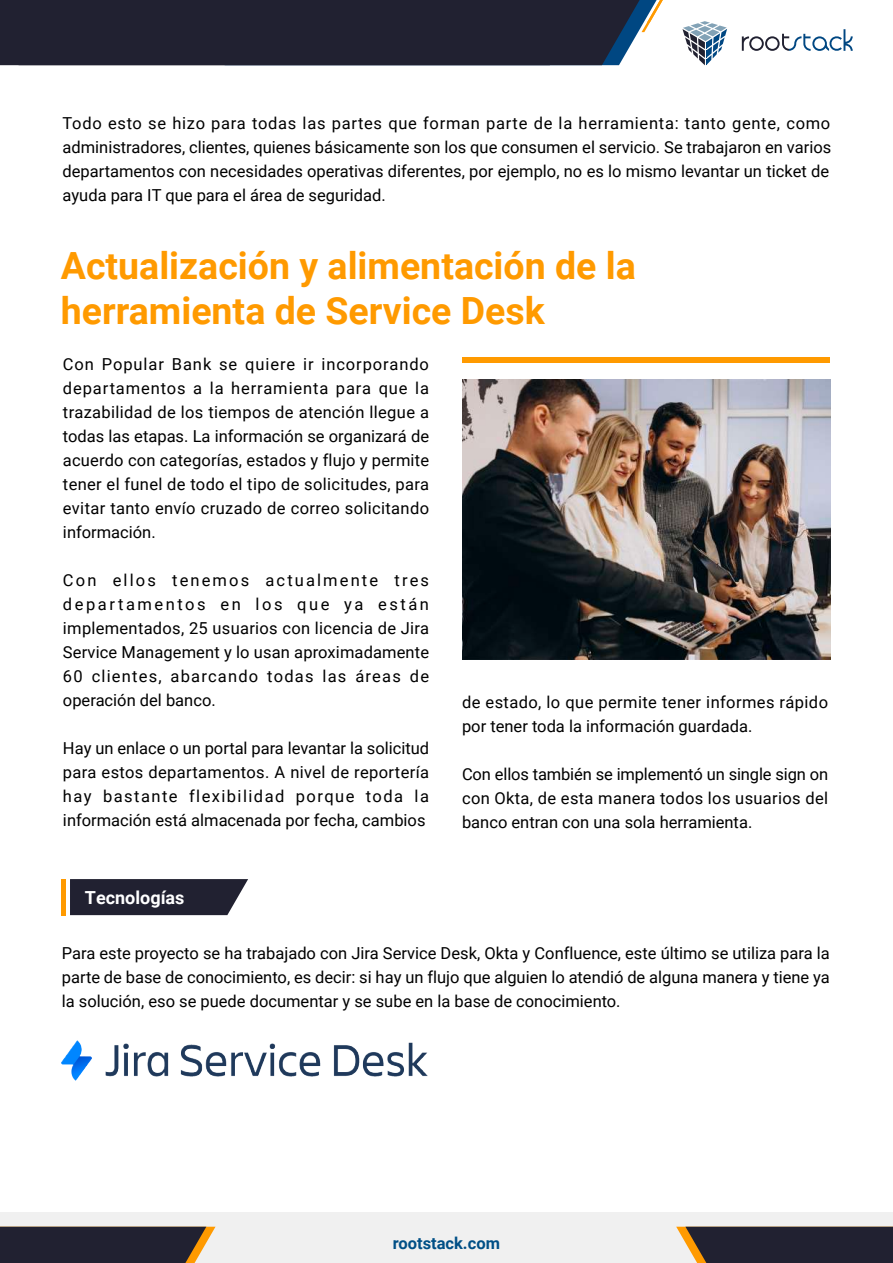
<style>
.page{position:relative;width:893px;height:1263px;background:#fff}
.page>*{position:absolute;margin:0;border:0;box-sizing:border-box;transform-origin:0 0}
.t1{font:700 37.5px/45px "Roboto";color:#ff9a00}
.t2{font:700 18px "Roboto";color:#fff}
.t3{font:16.5px/24px "Roboto";color:#000;text-align:justify}
.t4{font:16.5px/24px "Roboto";letter-spacing:.025em;color:#000}
.t5{font:700 16.5px "Roboto";color:#004f86}
</style>
<div class="page">
<div style="left:0;top:1212px;width:893px;height:51px;background:#f0f0f0"></div>
<svg style="left:0;top:1226px;width:216px;height:37px;background:#38333a"></svg>
<svg style="left:676px;top:1226px;width:217px;height:37px;background:#38333a"></svg>
<svg style="left:682px;top:21px;width:45px;height:44px"></svg>
<svg style="left:742px;top:29px;width:111px;height:22px"></svg>
<div style="left:0;top:0;width:663px;height:65px;background:#212131"></div>
<svg style="left:70px;top:879px;width:178px;height:36px;background:#2e2e3d"></svg>
<hr style="left:62px;top:879px;width:4px;height:36px;background:#ff9a00">
<img style="left:61px;top:1040px;width:367px;height:40px">
<div style="left:462px;top:357px;width:368px;height:6px;background:#ff9a00"></div>
<img style="left:462px;top:380px;width:368px;height:280px">
<p class="t3" style="left:62px;top:110px;width:770px;text-align:left">Todo esto se hizo para todas las partes que forman parte de la herramienta: tanto gente, como administradores, clientes, quienes básicamente son los que consumen el servicio. Se trabajaron en varios departamentos con necesidades operativas diferentes, por ejemplo, no es lo mismo levantar un ticket de ayuda para IT que para el área de seguridad.</p>
<h1 class="t1" style="left:61px;top:242px;width:577px">Actualización y alimentación de la herramienta de Service Desk</h1>
<p class="t3" style="left:63px;top:351px;width:368px">Con Popular Bank se quiere ir incorporando departamentos a la herramienta para que la trazabilidad de los tiempos de atención llegue a todas las etapas. La información se organizará de acuerdo con categorías, estados y flujo y permite tener el funel de todo el tipo de solicitudes, para evitar tanto envío cruzado de correo solicitando información.</p>
<p class="t3" style="left:63px;top:567px;width:368px">Con ellos tenemos actualmente tres departamentos en los que ya están implementados, 25 usuarios con licencia de Jira Service Management y lo usan aproximadamente 60 clientes, abarcando todas las áreas de operación del banco.</p>
<p class="t3" style="left:63px;top:735px;width:368px">Hay un enlace o un portal para levantar la solicitud para estos departamentos. A nivel de reportería hay bastante flexibilidad porque toda la información está almacenada por fecha, cambios</p>
<p class="t4" style="left:462px;top:689px;width:367px">de estado, lo que permite tener informes rápido por tener toda la información guardada.</p>
<p class="t3" style="left:462px;top:761px;width:368px">Con ellos también se implementó un single sign on con Okta, de esta manera todos los usuarios del banco entran con una sola herramienta.</p>
<p class="t2" style="left:85px;top:884px;width:101px">Tecnologías</p>
<p class="t3" style="left:62px;top:941px;width:770px">Para este proyecto se ha trabajado con Jira Service Desk, Okta y Confluence, este último se utiliza para la parte de base de conocimiento, es decir: si hay un flujo que alguien lo atendió de alguna manera y tiene ya la solución, eso se puede documentar y se sube en la base de conocimiento.</p>
<p class="t5" style="left:393px;top:1231px;width:109px">rootstack.com</p>
</div>
